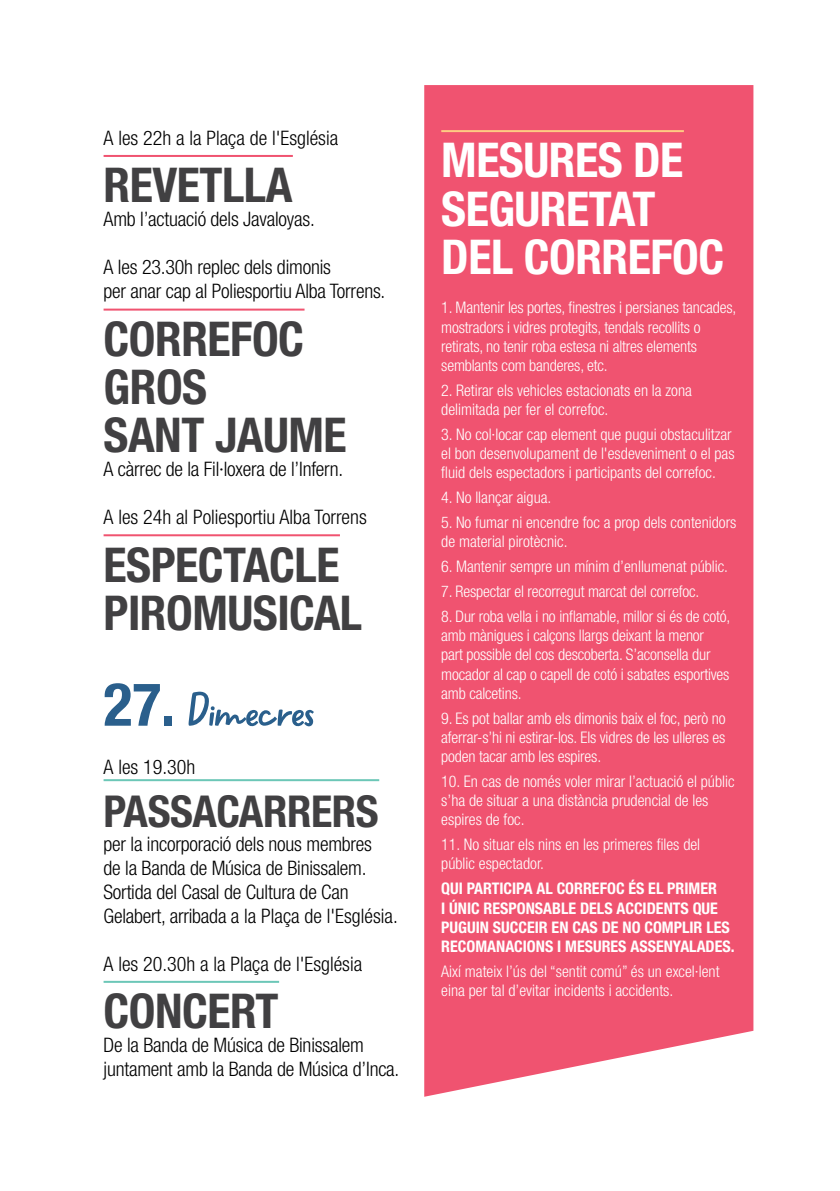
<style>
.page{position:relative;width:840px;height:1191px;background:#fff}
.page>*{position:absolute;margin:0;border:0;box-sizing:border-box;transform-origin:0 0}
.t1{font:52px "Sweet Apricot";letter-spacing:-.02em;color:#2a5f8c}
.t2{font:700 condensed 48px/48px "Helvetica Neue LT Std";letter-spacing:-.01em;color:#414042}
.t3{font:700 condensed 48px/48px "Helvetica Neue LT Std";letter-spacing:-.01em;color:#fff}
.t4{font:700 condensed 44px "Helvetica Neue LT Std";letter-spacing:-.01em;color:#414042}
.t5{font:300 condensed 20px/24px "Helvetica Neue LT Std";letter-spacing:-.01em;color:#000}
.t6{font:300 condensed 16px/19.2px "Helvetica Neue LT Std";color:#fff}
.t7{font:700 condensed 16px/19.2px "Helvetica Neue LT Std";color:#fff}
.s1{font-family:"Helvetica Neue LT Std";font-weight:700;font-stretch:condensed;font-size:60px}
</style>
<div class="page">
<div style="left:424px;top:85px;width:329px;height:1011px;background:#f05370"></div>
<hr style="left:103px;top:155px;width:190px;height:2px;background:#f05370">
<hr style="left:103px;top:308px;width:201px;height:2px;background:#f05370">
<hr style="left:103px;top:534px;width:237px;height:2px;background:#f05370">
<hr style="left:103px;top:779px;width:276px;height:2px;background:#6cc7b7">
<hr style="left:103px;top:980px;width:176px;height:2px;background:#6cc7b7">
<hr style="left:441px;top:130px;width:242px;height:2px;background:#fecb83">
<p class="t5" style="left:103px;top:125px;width:236px">A les 22h a la Plaça de l'Església</p>
<h2 class="t2" style="left:103px;top:161px;width:190px">REVETLLA</h2>
<p class="t5" style="left:103px;top:207px;width:213px">Amb l’actuació dels Javaloyas.</p>
<p class="t5" style="left:103px;top:255px;width:283px">A les 23.30h replec dels dimonis<br>per anar cap al Poliesportiu Alba Torrens.</p>
<h2 class="t2" style="left:103px;top:314px;width:244px">CORREFOC<br>GROS<br>SANT JAUME</h2>
<p class="t5" style="left:103px;top:457px;width:241px">A càrrec de la Fil·loxera de l’Infern.</p>
<p class="t5" style="left:103px;top:505px;width:264px">A les 24h al Poliesportiu Alba Torrens</p>
<h2 class="t2" style="left:103px;top:540px;width:260px">ESPECTACLE<br>PIROMUSICAL</h2>
<h1 class="t1" style="left:103px;top:688px;width:212px"><span class="s1">27.</span> Dimecres</h1>
<p class="t5" style="left:103px;top:754px;width:93px">A les 19.30h</p>
<h3 class="t4" style="left:103px;top:784px;width:276px">PASSACARRERS</h3>
<p class="t5" style="left:103px;top:831px;width:295px">per la incorporació dels nous membres<br>de la Banda de Música de Binissalem.<br>Sortida del Casal de Cultura de Can Gelabert, arribada a la Plaça de l'Església.</p>
<p class="t5" style="left:103px;top:951px;width:260px">A les 20.30h a la Plaça de l'Església</p>
<h2 class="t2" style="left:103px;top:986px;width:176px">CONCERT</h2>
<p class="t5" style="left:103px;top:1033px;width:297px">De la Banda de Música de Binissalem juntament amb la Banda de Música d’Inca.</p>
<h2 class="t3" style="left:441px;top:136px;width:284px">MESURES DE<br>SEGURETAT<br>DEL CORREFOC</h2>
<p class="t6" style="left:441px;top:298px;width:296px">1. Mantenir les portes, finestres i persianes tancades, mostradors i vidres protegits, tendals recollits o retirats, no tenir roba estesa ni altres elements semblants com banderes, etc.</p>
<p class="t6" style="left:441px;top:380px;width:252px">2. Retirar els vehicles estacionats en la zona delimitada per fer el correfoc.</p>
<p class="t6" style="left:441px;top:424px;width:295px">3. No col·locar cap element que pugui obstaculitzar el bon desenvolupament de l'esdeveniment o el pas fluid dels espectadors i participants del correfoc.</p>
<p class="t6" style="left:441px;top:488px;width:112px">4. No llançar aigua.</p>
<p class="t6" style="left:441px;top:513px;width:296px">5. No fumar ni encendre foc a prop dels contenidors de material pirotècnic.</p>
<p class="t6" style="left:441px;top:557px;width:288px">6. Mantenir sempre un mínim d’enllumenat públic.</p>
<p class="t6" style="left:441px;top:581px;width:259px">7. Respectar el recorregut marcat del correfoc.</p>
<p class="t6" style="left:441px;top:606px;width:290px">8. Dur roba vella i no inflamable, millor si és de cotó, amb mànigues i calçons llargs deixant la menor<br>part possible del cos descoberta. S’aconsella dur mocador al cap o capell de cotó i sabates esportives amb calcetins.</p>
<p class="t6" style="left:441px;top:708px;width:286px;text-align:justify">9. Es pot ballar amb els dimonis baix el foc, però no aferrar-s’hi ni estirar-los. Els vidres de les ulleres es poden tacar amb les espires.</p>
<p class="t6" style="left:441px;top:771px;width:294px">10. En cas de només voler mirar l’actuació el públic s’ha de situar a una distància prudencial de les espires de foc.</p>
<p class="t6" style="left:441px;top:835px;width:260px">11. No situar els nins en les primeres files del públic espectador.</p>
<p class="t7" style="left:441px;top:878px;width:295px">QUI PARTICIPA AL CORREFOC ÉS EL PRIMER<br>I ÚNIC RESPONSABLE DELS ACCIDENTS QUE PUGUIN SUCCEIR EN CAS DE NO COMPLIR LES RECOMANACIONS I MESURES ASSENYALADES.</p>
<p class="t6" style="left:441px;top:961px;width:279px">Així mateix l’ús del “sentit comú” és un excel·lent eina per tal d’evitar incidents i accidents.</p>
</div>
